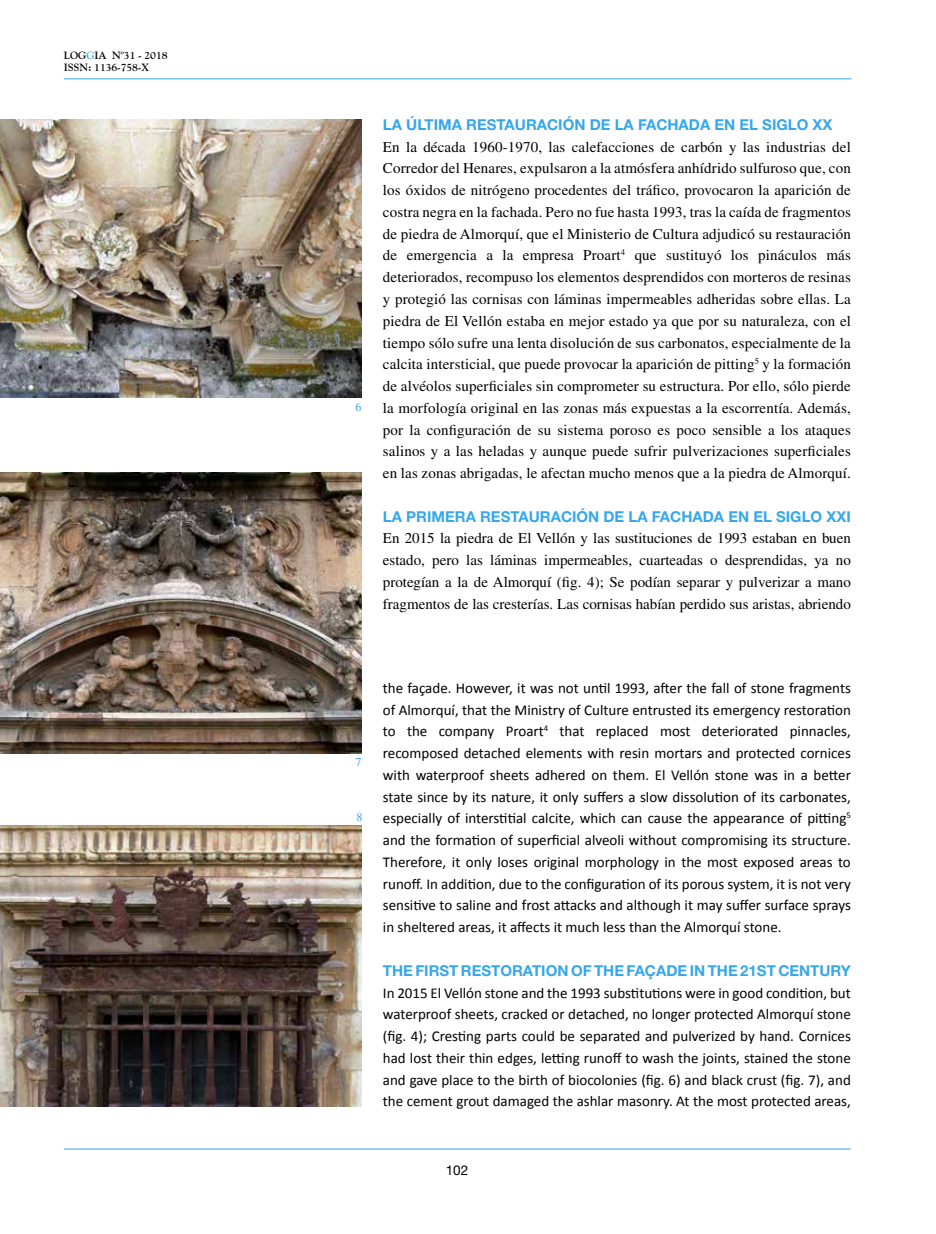
<style>
.page{position:relative;width:936px;height:1234px;background:#fff}
.page>*{position:absolute;margin:0;border:0;box-sizing:border-box;transform-origin:0 0}
.t1{font:15px/21.8px "Times LT Std";letter-spacing:.005em;color:#000;text-align:justify}
.t2{font:15px/21.8px "Calibri";color:#000;text-align:justify}
.t3{font:700 15px "Helvetica Neue LT Std";color:#36a7e9}
.t4{font:13.5px "Helvetica Neue LT Std";color:#000}
.t5{font:12px "Times LT Std";color:#36a7e9}
.t6{font:700 10.5px/12.6px "Goudy Std";letter-spacing:-.01em;color:#000}
.s1{color:#36a7e9}
</style>
<div class="page">
<hr style="left:64px;top:79px;width:787px;height:1px;background:#36a7e9">
<hr style="left:64px;top:1148px;width:786px;height:1px;background:#36a7e9">
<img style="left:0;top:472px;width:361px;height:281px">
<img style="left:0;top:119px;width:361px;height:279px">
<img style="left:0;top:825px;width:361px;height:281px">
<p class="t6" style="left:64px;top:49px;width:105px">LOG<span class="s1">G</span>IA Nº31 - 2018<br>ISSN: 1136-758-X</p>
<p class="t5" style="left:355px;top:400px;width:7px">6</p>
<p class="t3" style="left:383px;top:115px;width:451px">LA ÚLTIMA RESTAURACIÓN DE LA FACHADA EN EL SIGLO XX</p>
<p class="t1" style="left:383px;top:136px;width:469px">En la década 1960-1970, las calefacciones de carbón y las industrias del Corredor del Henares, expulsaron a la atmósfera anhídrido sulfuroso que, con los óxidos de nitrógeno procedentes del tráfico, provocaron la aparición de costra negra en la fachada. Pero no fue hasta 1993, tras la caída de fragmentos de piedra de Almorquí, que el Ministerio de Cultura adjudicó su restauración de emergencia a la empresa Proart<sup>4</sup> que sustituyó los pináculos más deteriorados, recompuso los elementos desprendidos con morteros de resinas y protegió las cornisas con láminas impermeables adheridas sobre ellas. La piedra de El Vellón estaba en mejor estado ya que por su naturaleza, con el tiempo sólo sufre una lenta disolución de sus carbonatos, especialmente de la calcita intersticial, que puede provocar la aparición de pitting<sup>5</sup> y la formación de alvéolos superficiales sin comprometer su estructura. Por ello, sólo pierde la morfología original en las zonas más expuestas a la escorrentía. Además, por la configuración de su sistema poroso es poco sensible a los ataques salinos y a las heladas y aunque puede sufrir pulverizaciones superficiales en las zonas abrigadas, le afectan mucho menos que a la piedra de Almorquí.</p>
<p class="t3" style="left:383px;top:507px;width:469px">LA PRIMERA RESTAURACIÓN DE LA FACHADA EN EL SIGLO XXI</p>
<p class="t1" style="left:383px;top:527px;width:469px">En 2015 la piedra de El Vellón y las sustituciones de 1993 estaban en buen estado, pero las láminas impermeables, cuarteadas o desprendidas, ya no protegían a la de Almorquí (fig. 4); Se podían separar y pulverizar a mano fragmentos de las cresterías. Las cornisas habían perdido sus aristas, abriendo</p>
<p class="t5" style="left:355px;top:755px;width:7px">7</p>
<p class="t5" style="left:356px;top:810px;width:7px">8</p>
<p class="t2" style="left:383px;top:676px;width:469px">the façade. However, it was not until 1993, after the fall of stone fragments of Almorquí, that the Ministry of Culture entrusted its emergency restoration to the company Proart<sup>4</sup> that replaced most deteriorated pinnacles, recomposed detached elements with resin mortars and protected cornices with waterproof sheets adhered on them. El Vellón stone was in a better state since by its nature, it only suffers a slow dissolution of its carbonates, especially of interstitial calcite, which can cause the appearance of pitting<sup>5 </sup>and the formation of superficial alveoli without compromising its structure.<br>Therefore, it only loses original morphology in the most exposed areas to runoff. In addition, due to the configuration of its porous system, it is not very sensitive to saline and frost attacks and although it may suffer surface sprays in sheltered areas, it affects it much less than the Almorquí stone.</p>
<p class="t3" style="left:383px;top:960px;width:469px">THE FIRST RESTORATION OF THE FAÇADE IN THE 21ST CENTURY</p>
<p class="t2" style="left:383px;top:980px;width:469px">In 2015 El Vellón stone and the 1993 substitutions were in good condition, but waterproof sheets, cracked or detached, no longer protected Almorquí stone (fig. 4); Cresting parts could be separated and pulverized by hand. Cornices had lost their thin edges, letting runoff to wash the joints, stained the stone and gave place to the birth of biocolonies (fig. 6) and black crust (fig. 7), and the cement grout damaged the ashlar masonry. At the most protected areas,</p>
<p class="t4" style="left:445px;top:1161px;width:24px">102</p>
</div>
